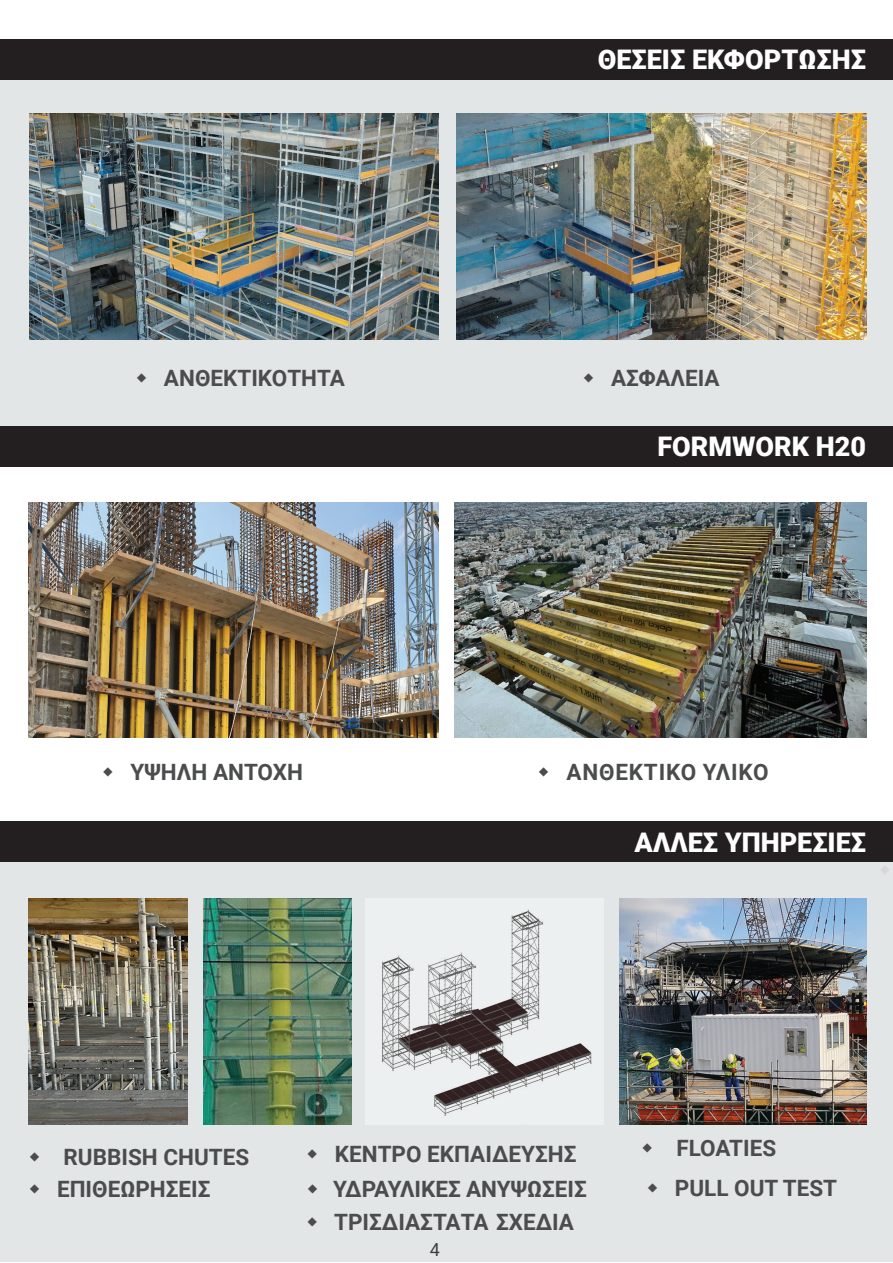
<style>
.page{position:relative;width:893px;height:1263px;background:#fff}
.page>*{position:absolute;margin:0;border:0;box-sizing:border-box;transform-origin:0 0}
.t1{font:900 27px "Roboto";color:#fff}
.t2{font:700 22.5px/39.3px "Roboto";color:#4b4c4d}
.t3{font:700 22.5px "Roboto";letter-spacing:.035em;color:#4b4c4d}
.t4{font:18px "Roboto";color:#3e3e3f}
</style>
<div class="page">
<div style="left:0;top:861px;width:893px;height:401px;background:#e3e6e7"></div>
<div style="left:0;top:69px;width:893px;height:357px;background:#e3e6e7"></div>
<img style="left:30px;top:114px;width:408px;height:226px">
<div style="left:0;top:39px;width:893px;height:40px;background:#231f20"></div>
<img style="left:457px;top:114px;width:409px;height:226px">
<div style="left:0;top:426px;width:893px;height:40px;background:#231f20"></div>
<img style="left:455px;top:502px;width:411px;height:235px">
<img style="left:28px;top:502px;width:410px;height:235px">
<div style="left:0;top:821px;width:893px;height:41px;background:#231f20"></div>
<img style="left:28px;top:898px;width:159px;height:226px">
<img style="left:381px;top:907px;width:211px;height:209px">
<img style="left:620px;top:898px;width:246px;height:226px">
<img style="left:204px;top:898px;width:147px;height:226px">
<p class="t2" style="left:164px;top:357px;width:182px">ΑΝΘΕΚΤΙΚΟΤΗΤΑ</p>
<p class="t1" style="left:598px;top:41px;width:270px">ΘΕΣΕΙΣ ΕΚΦΟΡΤΩΣΗΣ</p>
<p class="t2" style="left:611px;top:357px;width:110px">ΑΣΦΑΛΕΙΑ</p>
<p class="t1" style="left:657px;top:428px;width:210px">FORMWORK H20</p>
<p class="t2" style="left:131px;top:751px;width:174px">ΥΨΗΛΗ ΑΝΤΟΧΗ</p>
<p class="t3" style="left:567px;top:756px;width:202px">ΑΝΘΕΚΤΙΚΌ ΥΛΙΚΌ</p>
<p class="t1" style="left:635px;top:823px;width:233px">ΑΛΛΕΣ ΥΠΗΡΕΣΙΕΣ</p>
<p class="t2" style="left:64px;top:1136px;width:187px">RUBBISH CHUTES</p>
<p class="t2" style="left:675px;top:1128px;width:164px">FLOATIES<br>PULL OUT TEST</p>
<p class="t2" style="left:335px;top:1133px;width:243px">ΚΕΝΤΡΟ ΕΚΠΑΙΔΕΥΣΗΣ</p>
<p class="t2" style="left:57px;top:1169px;width:155px">ΕΠΙΘΕΩΡΗΣΕΙΣ</p>
<p class="t2" style="left:333px;top:1169px;width:255px">ΥΔΡΑΥΛΙΚΕΣ ΑΝΥΨΩΣΕΙΣ</p>
<p class="t2" style="left:334px;top:1201px;width:241px">ΤΡΙΣΔΙΑΣΤΑΤΑ ΣΧΕΔΙΑ</p>
<p class="t4" style="left:430px;top:1237px;width:12px">4</p>
</div>
